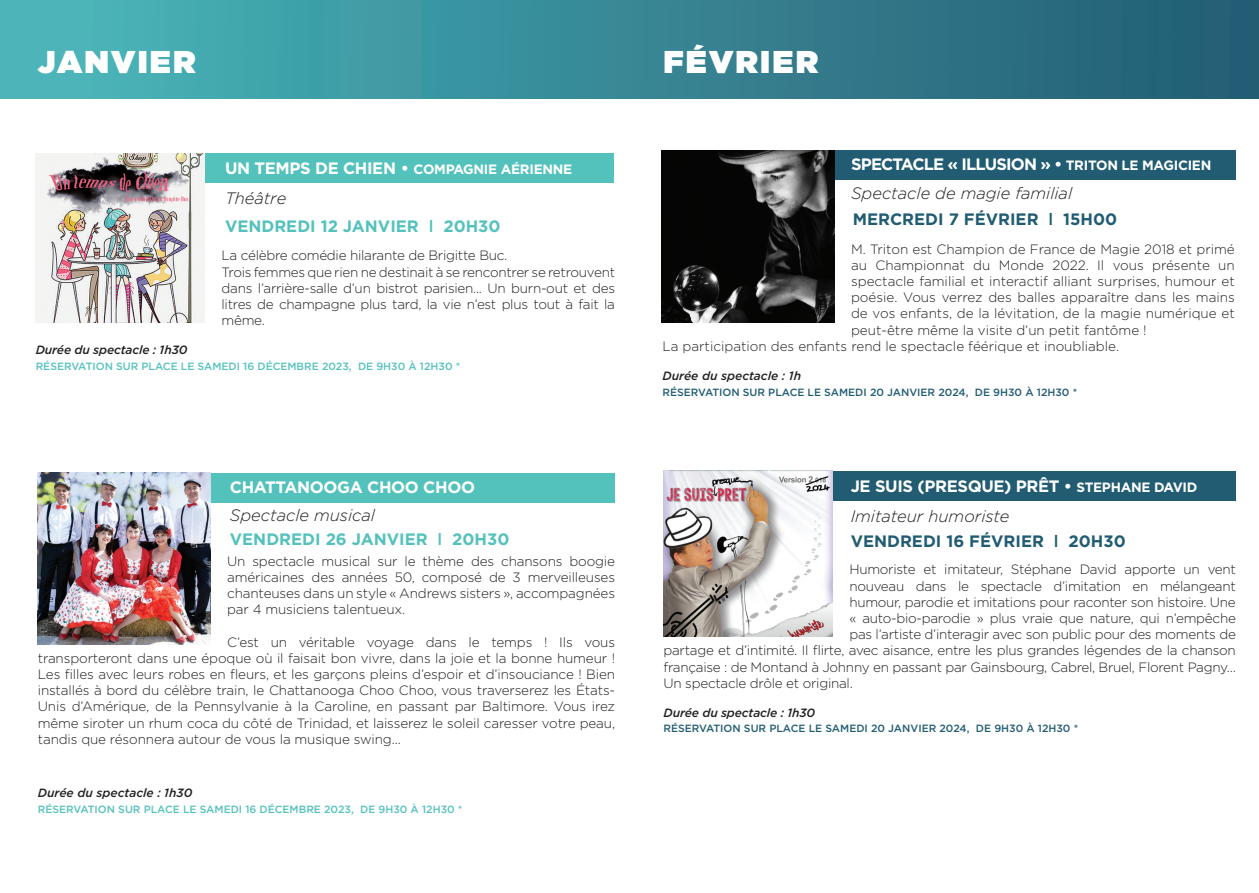
<style>
.page{position:relative;width:1259px;height:893px;background:#fff}
.page>*{position:absolute;margin:0;border:0;box-sizing:border-box;transform-origin:0 0}
.t1{font:900 31.5px "Gotham";letter-spacing:.07em;color:#fff}
.t2{font:italic 300 16.5px "Gotham";color:#231f20}
.t3{font:700 16.5px "Gotham";letter-spacing:-.02em;color:#fff}
.t4{font:700 16.5px "Gotham";color:#54c2bc}
.t5{font:700 16.5px "Gotham";color:#215c73}
.t6{font:700 16.5px "Gotham";letter-spacing:-.05em;color:#fff}
.t7{font:300 13.5px/16.2px "Gotham";letter-spacing:-.02em;color:#231f20;text-align:justify}
.t8{font:300 13.5px "Gotham";color:#231f20}
.t9{font:700 13.5px "Gotham";letter-spacing:-.02em;color:#fff}
.t10{font:italic 500 12px "Gotham";letter-spacing:-.01em;color:#231f20}
.t11{font:500 10.5px "Gotham";color:#54c2bc}
.t12{font:500 10.5px "Gotham";color:#215c73}
.s1{font-size:16.5px}
.s2{font-weight:500}
.s3{font-size:13.5px}
</style>
<div class="page">
<div style="left:818px;top:150px;width:417px;height:29px;background:#215c73"></div>
<div style="left:185px;top:473px;width:430px;height:29px;background:#54c2bc"></div>
<img style="left:38px;top:472px;width:172px;height:172px">
<img style="left:662px;top:150px;width:172px;height:173px">
<div style="left:196px;top:154px;width:418px;height:29px;background:#54c2bc"></div>
<div style="left:0;top:0;width:1259px;height:98px;background:linear-gradient(to right,#4cb8bb,#235a72)"></div>
<div style="left:823px;top:471px;width:412px;height:30px;background:#215c73"></div>
<img style="left:36px;top:154px;width:168px;height:169px">
<img style="left:663px;top:471px;width:169px;height:166px">
<h1 class="t1" style="left:38px;top:39px;width:159px">JANVIER</h1>
<h1 class="t1" style="left:663px;top:39px;width:156px">FÉVRIER</h1>
<p class="t9" style="left:225px;top:161px;width:349px"><span class="s1">UN TEMPS DE CHIEN •</span> COMPAGNIE AÉRIENNE</p>
<p class="t2" style="left:225px;top:187px;width:63px">Théâtre</p>
<p class="t4" style="left:225px;top:215px;width:277px">VENDREDI 12 JANVIER <span class="s2">l</span> 20H30</p>
<p class="t6" style="left:851px;top:153px;width:362px">SPECTACLE « ILLUSION » • <span class="s3">TRITON LE MAGICIEN</span></p>
<p class="t5" style="left:853px;top:208px;width:266px">MERCREDI 7 FÉVRIER <span class="s2">l</span> 15H00</p>
<p class="t2" style="left:851px;top:183px;width:222px">Spectacle de magie familial</p>
<p class="t7" style="left:221px;top:247px;width:395px;text-align:left">La célèbre comédie hilarante de Brigitte Buc.<br>Trois femmes que rien ne destinait à se rencontrer se retrouvent dans l’arrière-salle d’un bistrot parisien... Un burn-out et des litres de champagne plus tard, la vie n’est plus tout à fait la même.</p>
<p class="t10" style="left:36px;top:342px;width:153px">Durée du spectacle : 1h30</p>
<p class="t11" style="left:36px;top:359px;width:426px">RÉSERVATION SUR PLACE LE SAMEDI 16 DÉCEMBRE 2023, DE 9H30 À 12H30 *</p>
<p class="t3" style="left:230px;top:476px;width:247px">CHATTANOOGA CHOO CHOO</p>
<p class="t2" style="left:230px;top:505px;width:147px">Spectacle musical</p>
<p class="t4" style="left:230px;top:528px;width:281px">VENDREDI 26 JANVIER <span class="s2">l</span> 20H30</p>
<p class="t7" style="left:227px;top:552px;width:389px">Un spectacle musical sur le thème des chansons boogie américaines des années 50, composé de 3 merveilleuses chanteuses dans un style « Andrews sisters », accompagnées par 4 musiciens talentueux.</p>
<p class="t7" style="left:38px;top:633px;width:579px;text-indent:189px">C’est un véritable voyage dans le temps ! Ils vous transporteront dans une époque où il faisait bon vivre, dans la joie et la bonne humeur !<br>Les filles avec leurs robes en fleurs, et les garçons pleins d’espoir et d’insouciance ! Bien installés à bord du célèbre train, le Chattanooga Choo Choo, vous traverserez les États-Unis d’Amérique, de la Pennsylvanie à la Caroline, en passant par Baltimore. Vous irez même siroter un rhum coca du côté de Trinidad, et laisserez le soleil caresser votre peau, tandis que résonnera autour de vous la musique swing...</p>
<p class="t10" style="left:38px;top:785px;width:156px">Durée du spectacle : 1h30</p>
<p class="t11" style="left:38px;top:802px;width:426px">RÉSERVATION SUR PLACE LE SAMEDI 16 DÉCEMBRE 2023, DE 9H30 À 12H30 *</p>
<p class="t8" style="left:851px;top:240px;width:385px">M. Triton est Champion de France de Magie 2018 et primé</p>
<p class="t8" style="left:851px;top:256px;width:385px">au Championnat du Monde 2022. Il vous présente un</p>
<p class="t8" style="left:851px;top:273px;width:385px">spectacle familial et interactif alliant surprises, humour et</p>
<p class="t8" style="left:851px;top:289px;width:385px">poésie. Vous verrez des balles apparaître dans les mains</p>
<p class="t8" style="left:851px;top:305px;width:385px">de vos enfants, de la lévitation, de la magie numérique et</p>
<p class="t8" style="left:851px;top:321px;width:297px">peut-être même la visite d’un petit fantôme !</p>
<p class="t8" style="left:662px;top:337px;width:458px">La participation des enfants rend le spectacle féérique et inoubliable.</p>
<p class="t10" style="left:662px;top:367px;width:140px">Durée du spectacle : 1h</p>
<p class="t12" style="left:662px;top:385px;width:416px">RÉSERVATION SUR PLACE LE SAMEDI 20 JANVIER 2024, DE 9H30 À 12H30 *</p>
<p class="t3" style="left:850px;top:475px;width:348px">JE SUIS (PRESQUE) PRÊT • <span class="s3">STEPHANE DAVID</span></p>
<p class="t2" style="left:850px;top:506px;width:160px">Imitateur humoriste</p>
<p class="t5" style="left:850px;top:530px;width:276px">VENDREDI 16 FÉVRIER <span class="s2">l</span> 20H30</p>
<p class="t7" style="left:849px;top:561px;width:388px">Humoriste et imitateur, Stéphane David apporte un vent</p>
<p class="t7" style="left:849px;top:577px;width:388px">nouveau dans le spectacle d’imitation en mélangeant</p>
<p class="t7" style="left:849px;top:593px;width:388px">humour, parodie et imitations pour raconter son histoire. Une</p>
<p class="t7" style="left:849px;top:610px;width:388px">« auto-bio-parodie » plus vraie que nature, qui n’empêche</p>
<p class="t7" style="left:849px;top:626px;width:388px">pas l’artiste d’interagir avec son public pour des moments de</p>
<p class="t7" style="left:663px;top:642px;width:574px">partage et d’intimité. Il flirte, avec aisance, entre les plus grandes légendes de la chanson</p>
<p class="t7" style="left:663px;top:658px;width:574px">française : de Montand à Johnny en passant par Gainsbourg, Cabrel, Bruel, Florent Pagny…</p>
<p class="t7" style="left:663px;top:674px;width:191px">Un spectacle drôle et original.</p>
<p class="t10" style="left:663px;top:704px;width:153px">Durée du spectacle : 1h30</p>
<p class="t12" style="left:663px;top:722px;width:416px">RÉSERVATION SUR PLACE LE SAMEDI 20 JANVIER 2024, DE 9H30 À 12H30 *</p>
</div>
